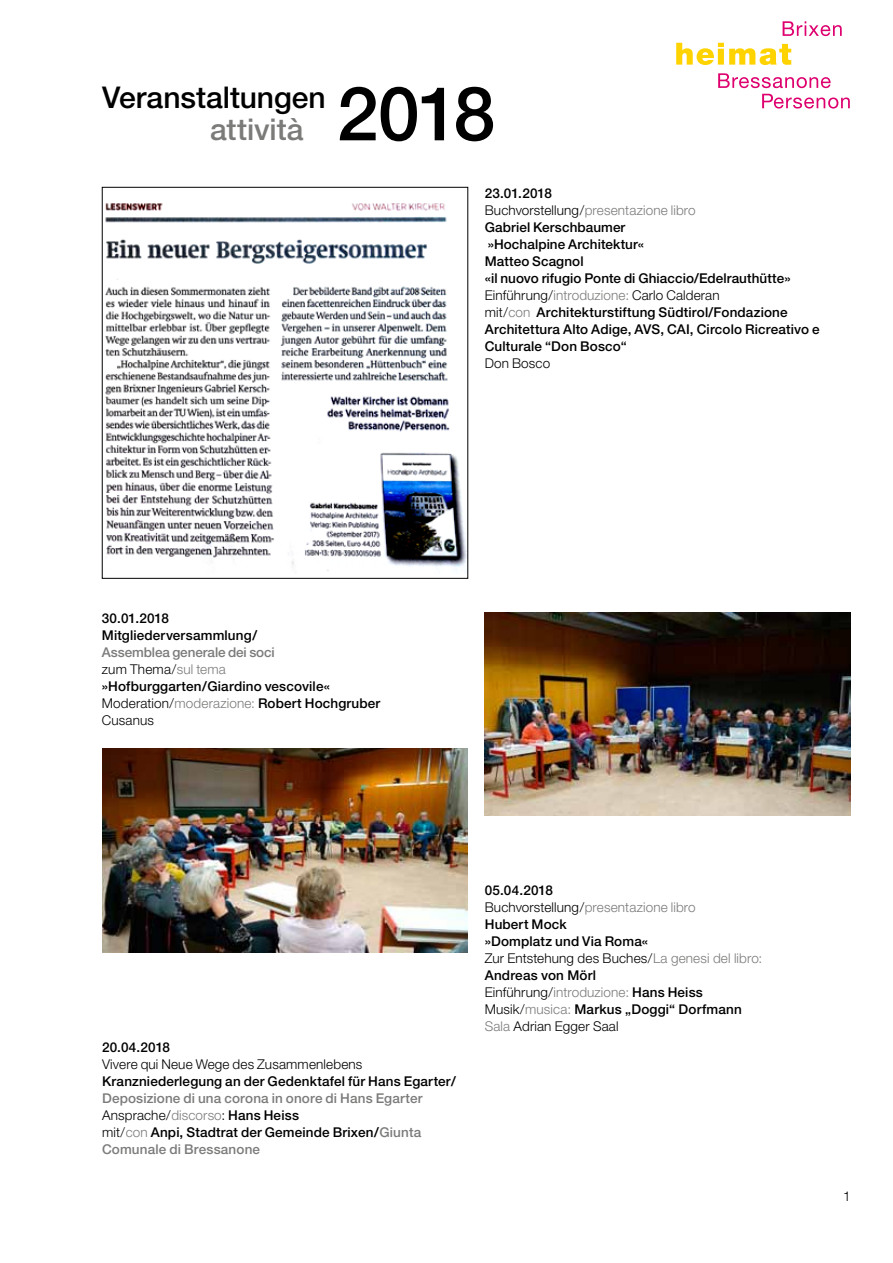
<style>
.page{position:relative;width:893px;height:1263px;background:#fff}
.page>*{position:absolute;margin:0;border:0;box-sizing:border-box;transform-origin:0 0}
.t1{font:500 75px "Helvetica Neue LT";color:#000}
.t2{font:500 30px "Helvetica Neue LT";color:#000}
.t3{font:500 30px "Helvetica Neue LT";letter-spacing:-.005em;color:#7b7b7a}
.t4{font:500 13.5px/17px "Helvetica Neue LT";letter-spacing:.01em;color:#000}
.t5{font:500 13.5px/17px "Helvetica Neue LT";letter-spacing:.01em;color:#7b7b7a}
.t6{font:300 13.5px "Helvetica Neue LT";letter-spacing:.01em;color:#000}
.s1{font-weight:300}
.s2{font-weight:300;color:#7b7b7a}
.s3{color:#7b7b7a}
.s4{font-weight:300;color:#000}
.s5{color:#000}
</style>
<div class="page">
<img style="left:102px;top:748px;width:366px;height:204px">
<img style="left:105px;top:203px;width:361px;height:368px">
<img style="left:485px;top:612px;width:365px;height:203px">
<svg style="left:762px;top:94px;width:88px;height:15px"></svg>
<svg style="left:718px;top:73px;width:113px;height:15px"></svg>
<svg style="left:783px;top:21px;width:59px;height:15px"></svg>
<svg style="left:676px;top:43px;width:115px;height:22px"></svg>
<h2 class="t2" style="left:102px;top:80px;width:225px">Veranstaltungen</h2>
<h2 class="t3" style="left:210px;top:112px;width:95px">attività</h2>
<h1 class="t1" style="left:337px;top:69px;width:160px">2018</h1>
<p class="t4" style="left:485px;top:184px;width:336px">23.01.2018<br><span class="s1">Buchvorstellung/</span><span class="s2">presentazione libro<br></span>Gabriel Kerschbaumer<br>»Hochalpine Architektur«<br>Matteo Scagnol<br>«il nuovo rifugio Ponte di Ghiaccio/Edelrauthütte» <span class="s1">Einführung/</span><span class="s2">introduzione:</span> <span class="s1">Carlo Calderan<br>mit/</span><span class="s2">con</span> Architekturstiftung Südtirol/Fondazione Architettura Alto Adige, AVS, CAI, Circolo Ricreativo e Culturale “Don Bosco“</p>
<p class="t6" style="left:485px;top:355px;width:67px">Don Bosco</p>
<p class="t4" style="left:102px;top:609px;width:157px">30.01.2018<br>Mitgliederversammlung/</p>
<p class="t4" style="left:102px;top:643px;width:280px"><span class="s3">Assemblea generale dei soci<br></span><span class="s1">zum Thema/</span><span class="s2">sul tema </span>»Hofburggarten/Giardino vescovile«<br><span class="s1">Moderation/</span><span class="s2">moderazione:</span> Robert Hochgruber<br><span class="s1">Cusanus</span></p>
<p class="t4" style="left:102px;top:1039px;width:70px">20.04.2018</p>
<p class="t6" style="left:102px;top:1056px;width:262px">Vivere qui Neue Wege des Zusammenlebens</p>
<p class="t4" style="left:102px;top:1073px;width:355px">Kranzniederlegung an der Gedenktafel für Hans Egarter/</p>
<p class="t5" style="left:102px;top:1090px;width:322px">Deposizione di una corona in onore di Hans Egarter <span class="s4">Ansprache/</span><span class="s1">discorso</span><span class="s4">:</span> <span class="s5">Hans Heiss<br></span><span class="s4">mit/</span><span class="s1">con</span> <span class="s5">Anpi, Stadtrat der Gemeinde Brixen/</span>Giunta Comunale di Bressanone</p>
<p class="t4" style="left:485px;top:882px;width:279px">05.04.2018<br><span class="s1">Buchvorstellung/</span><span class="s2">presentazione libro<br></span>Hubert Mock<br>»Domplatz und Via Roma«<br><span class="s1">Zur Entstehung des Buches/</span><span class="s2">La genesi del libro:<br></span>Andreas von Mörl<br><span class="s1">Einführung/</span><span class="s2">introduzione:</span> Hans Heiss<br><span class="s1">Musik/</span><span class="s2">musica:</span> Markus „Doggi“ Dorfmann<br><span class="s2">Sala</span> <span class="s1">Adrian Egger Saal</span></p>
<p class="t6" style="left:843px;top:1188px;width:9px">1</p>
</div>
